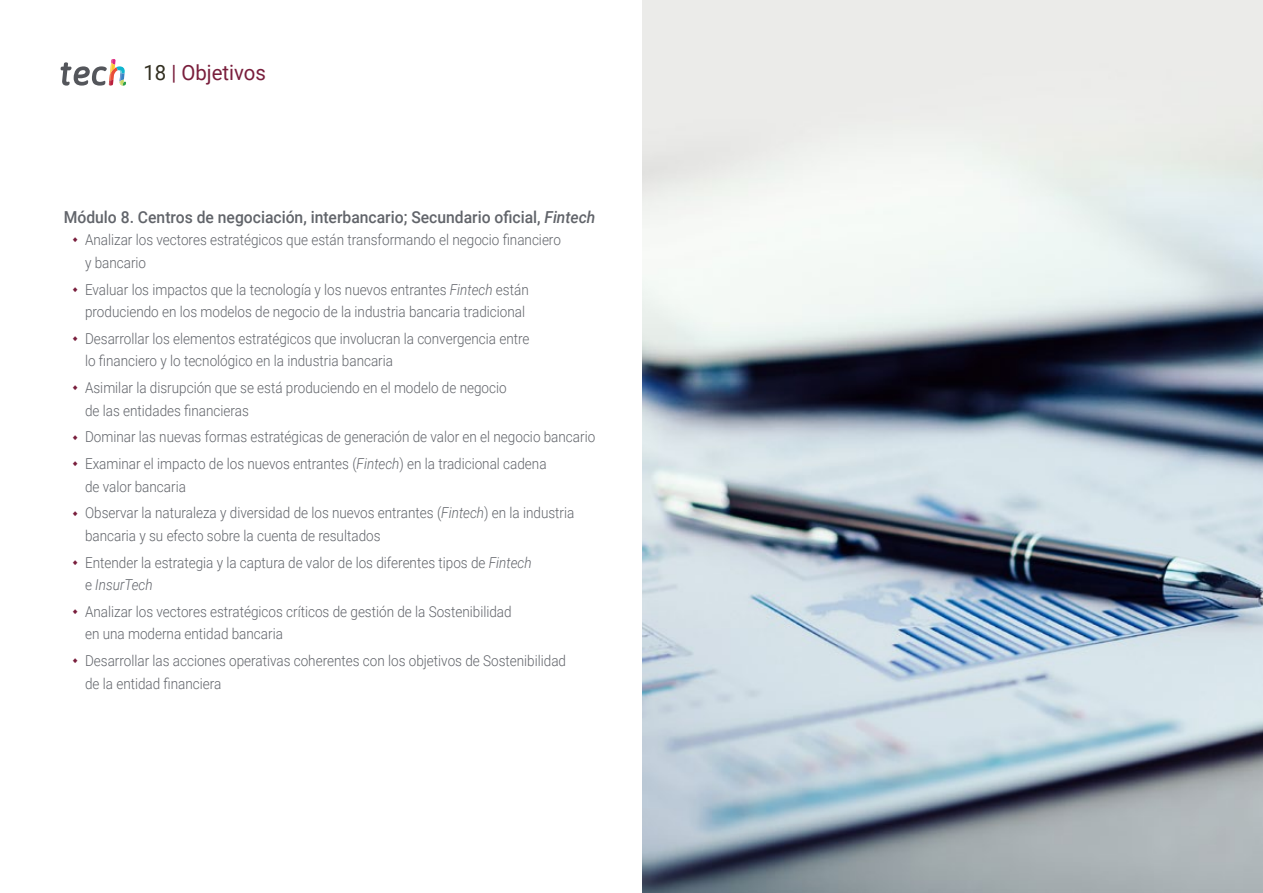
<style>
.page{position:relative;width:1263px;height:893px;background:#fff}
.page>*{position:absolute;margin:0;border:0;box-sizing:border-box;transform-origin:0 0}
.t1{font:21px "Roboto";color:#791e3c}
.t2{font:500 16.5px "Roboto";color:#61646a;scale:.95 1}
.t3{font:300 15px/26.7px "Roboto";color:#61646a;scale:.9 1}
.s1{color:#312e20}
.s2{font-style:italic}
</style>
<div class="page">
<img style="left:642px;top:0;width:621px;height:893px">
<svg style="left:61px;top:59px;width:65px;height:27px"></svg>
<h1 class="t1" style="left:144px;top:57px;width:124px"><span class="s1">18</span> | Objetivos</h1>
<p class="t2" style="left:64px;top:205px;width:561px">Módulo 8. Centros de negociación, interbancario; Secundario oficial, <span class="s2">Fintech</span></p>
<p class="t3" style="left:85px;top:228px;width:530px;line-height:22.5px">Analizar los vectores estratégicos que están transformando el negocio financiero y bancario</p>
<p class="t3" style="left:85px;top:277px;width:494px;line-height:22.5px">Evaluar los impactos que la tecnología y los nuevos entrantes <span class="s2">Fintech</span> están produciendo en los modelos de negocio de la industria bancaria tradicional</p>
<p class="t3" style="left:85px;top:327px;width:495px;line-height:22.5px">Desarrollar los elementos estratégicos que involucran la convergencia entre lo financiero y lo tecnológico en la industria bancaria</p>
<p class="t3" style="left:85px;top:376px;width:470px;line-height:22.5px">Asimilar la disrupción que se está produciendo en el modelo de negocio de las entidades financieras</p>
<p class="t3" style="left:85px;top:423px;width:568px">Dominar las nuevas formas estratégicas de generación de valor en el negocio bancario<br>Examinar el impacto de los nuevos entrantes (<span class="s2">Fintech</span>) en la tradicional cadena</p>
<p class="t3" style="left:85px;top:472px;width:545px">de valor bancaria<br>Observar la naturaleza y diversidad de los nuevos entrantes (<span class="s2">Fintech</span>) en la industria</p>
<p class="t3" style="left:85px;top:521px;width:498px">bancaria y su efecto sobre la cuenta de resultados<br>Entender la estrategia y la captura de valor de los diferentes tipos de <span class="s2">Fintech</span></p>
<p class="t3" style="left:85px;top:571px;width:475px">e <span class="s2">InsurTech<br></span>Analizar los vectores estratégicos críticos de gestión de la Sostenibilidad</p>
<p class="t3" style="left:85px;top:620px;width:536px">en una moderna entidad bancaria<br>Desarrollar las acciones operativas coherentes con los objetivos de Sostenibilidad</p>
<p class="t3" style="left:85px;top:669px;width:153px">de la entidad financiera</p>
</div>
